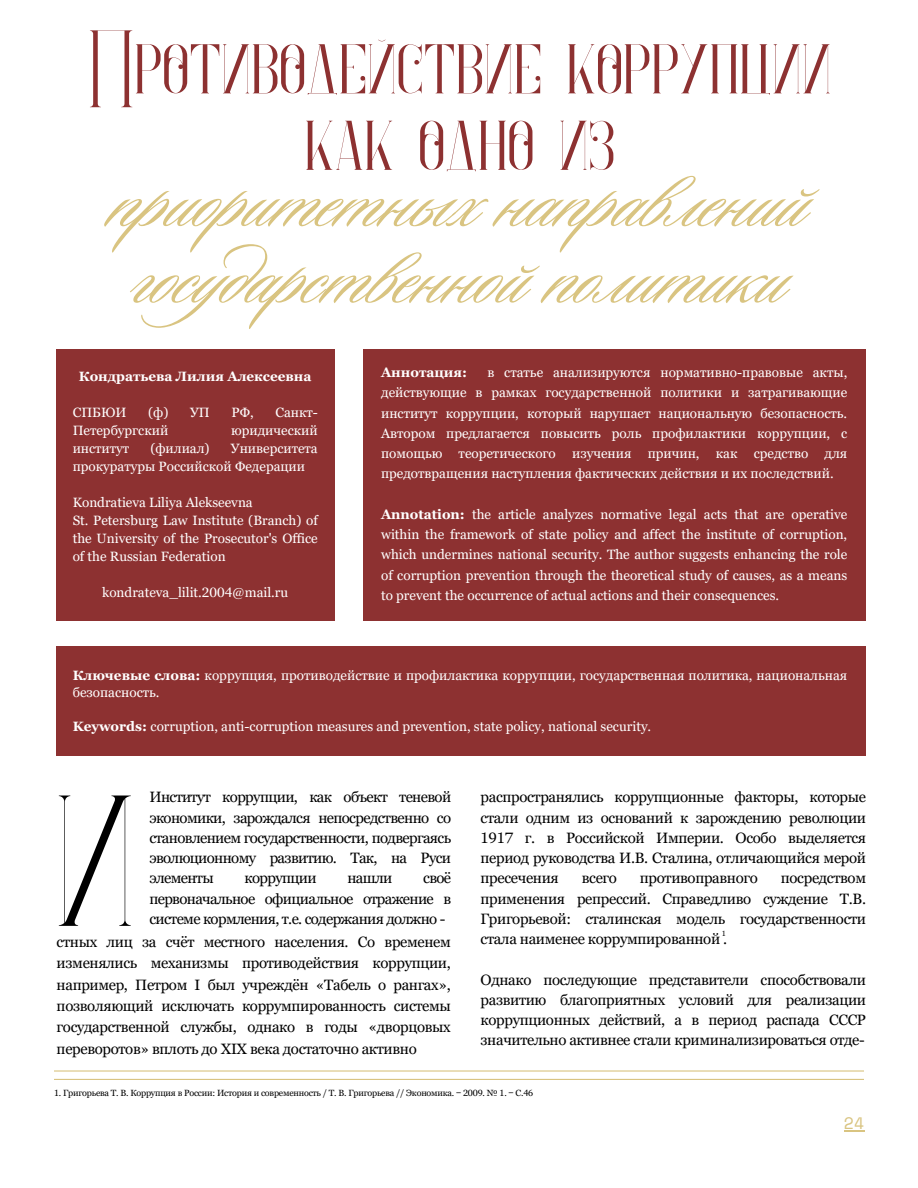
<style>
.page{position:relative;width:918px;height:1188px;background:#fff}
.page>*{position:absolute;margin:0;border:0;box-sizing:border-box;transform-origin:0 0}
.t1{font:152.7px "Enchants";color:#000}
.t2{font:90px/76.5px "Sloop Script Pro";color:#d9c481}
.t3{font:90px/76.5px "Enchants";color:#8d3131;text-align:center}
.t4{font:16.5px "Space Mono";color:#d9c481}
.t5{font:15px/20.2px "Georgia Pro";letter-spacing:-.02em;color:#000;text-align:justify}
.t6{font:15px/20.2px "Georgia Pro";letter-spacing:-.04em;color:#000;text-align:right}
.t7{font:13.5px/20.2px "Georgia Pro";color:#fff}
.t8{font:700 13.5px "Georgia Pro";color:#fff}
.t9{font:9px "Georgia Pro";letter-spacing:-.02em;color:#000}
.t10{font:7.5px "Georgia Pro";color:#000}
.s1{font-weight:700}
.s2{font-family:"Noto Sans"}
</style>
<div class="page">
<hr style="left:54px;top:1070px;width:810px;height:2px;background:#d9c481">
<hr style="left:54px;top:1079px;width:810px;height:1px;background:#d9c481">
<div style="left:56px;top:349px;width:279px;height:272px;background:#8d3131"></div>
<div style="left:363px;top:349px;width:502px;height:272px;background:#8d3131"></div>
<div style="left:56px;top:647px;width:810px;height:109px;background:#8d3131"></div>
<svg style="left:844px;top:1130px;width:20px;height:1px"></svg>
<h1 class="t3" style="left:88px;top:29px;width:745px">Противодействие коррупции как одно из</h1>
<h1 class="t2" style="left:110px;top:169px;width:699px">приоритетных направлений государственной политики</h1>
<h2 class="t8" style="left:79px;top:369px;width:234px">Кондратьева Лилия Алексеевна</h2>
<h3 class="t7" style="left:73px;top:402px;width:55px">СПБЮИ</h3>
<h3 class="t7" style="left:148px;top:402px;width:63px">(ф) УП</h3>
<h3 class="t7" style="left:231px;top:402px;width:24px">РФ,</h3>
<h3 class="t7" style="left:275px;top:402px;width:44px">Санкт-</h3>
<h3 class="t7" style="left:73px;top:420px;width:97px">Петербургский</h3>
<h3 class="t7" style="left:231px;top:420px;width:88px">юридический</h3>
<h3 class="t7" style="left:73px;top:438px;width:58px">институт</h3>
<h3 class="t7" style="left:150px;top:438px;width:61px">(филиал)</h3>
<h3 class="t7" style="left:73px;top:439px;width:247px;line-height:18px;text-indent:158px">Университета прокуратуры Российской Федерации</h3>
<h3 class="t7" style="left:73px;top:493px;width:247px;line-height:18px">Kondratieva Liliya Alekseevna<br>St. Petersburg Law Institute (Branch) of the University of the Prosecutor's Office of the Russian Federation</h3>
<h3 class="t7" style="left:102px;top:582px;width:188px">kondrateva_lilit.2004@mail.ru</h3>
<h3 class="t8" style="left:381px;top:365px;width:88px">Аннотация:</h3>
<h3 class="t7" style="left:381px;top:362px;width:468px;text-align:justify;text-indent:106px">в статье анализируются нормативно-правовые акты, действующие в рамках государственной политики и затрагивающие институт коррупции, который нарушает национальную безопасность.<br>Автором предлагается повысить роль профилактики коррупции, с помощью теоретического изучения причин, как средство для предотвращения наступления фактических действия и их последствий.</h3>
<h3 class="t7" style="left:381px;top:504px;width:468px;text-align:justify"><span class="s1">Annotation:</span> the article analyzes normative legal acts that are operative within the framework of state policy and affect the institute of corruption, which undermines national security. The author suggests enhancing the role of corruption prevention through the theoretical study of causes, as a means to prevent the occurrence of actual actions and their consequences.</h3>
<h3 class="t7" style="left:73px;top:667px;width:776px;line-height:16.8px"><span class="s1">Ключевые слова:</span> коррупция, противодействие и профилактика коррупции, государственная политика, национальная безопасность.</h3>
<h3 class="t7" style="left:73px;top:716px;width:580px"><span class="s1">Keywords:</span> corruption, anti-corruption measures and prevention, state policy, national security.</h3>
<h3 class="t1" style="left:56px;top:791px;width:80px">И</h3>
<h3 class="t5" style="left:149px;top:787px;width:303px">Институт коррупции, как объект теневой экономики, зарождался непосредственно со становлением государственности, подвергаясь эволюционному развитию. Так, на Руси элементы</h3>
<h3 class="t6" style="left:149px;top:868px;width:303px">своё<br>первоначальное официальное отражение в</h3>
<h3 class="t6" style="left:244px;top:868px;width:74px">коррупции</h3>
<h3 class="t5" style="left:347px;top:868px;width:46px">нашли</h3>
<h3 class="t6" style="left:149px;top:909px;width:298px">системе кормления, т.е. содержания должно -</h3>
<p class="t5" style="left:57px;top:931px;width:396px;line-height:21.3px">стных лиц за счёт местного населения. Со временем изменялись механизмы противодействия коррупции, например, Петром I был учреждён «Табель о рангах», позволяющий исключать коррумпированность системы государственной службы, однако в годы «дворцовых переворотов» вплоть до XIX века достаточно активно</p>
<h3 class="t5" style="left:481px;top:787px;width:387px">распространялись коррупционные факторы, которые стали одним из оснований к зарождению революции 1917 г. в Российской Империи. Особо выделяется период руководства И.В. Сталина, отличающийся мерой пресечения</h3>
<h3 class="t5" style="left:481px;top:868px;width:387px;text-indent:300px">посредством применения репрессий. Справедливо суждение Т.В.<br>Григорьевой: сталинская модель государственности стала наименее коррумпированной .</h3>
<h3 class="t5" style="left:481px;top:969px;width:387px">Однако последующие представители способствовали развитию благоприятных условий для реализации коррупционных действий, а в период распада СССР значительно активнее стали криминализироваться отде-</h3>
<h3 class="t5" style="left:582px;top:868px;width:37px">всего</h3>
<h3 class="t5" style="left:640px;top:868px;width:119px">противоправного</h3>
<p class="t10" style="left:722px;top:929px;width:6px">1</p>
<p class="t9" style="left:54px;top:1088px;width:481px">1. Григорьева Т. В. Коррупция в России: История и современность / Т. В. Григорьева // Экономика. <span class="s2">‒</span> 2009. № 1. <span class="s2">‒</span> С.46</p>
<p class="t4" style="left:844px;top:1110px;width:22px">24</p>
</div>
